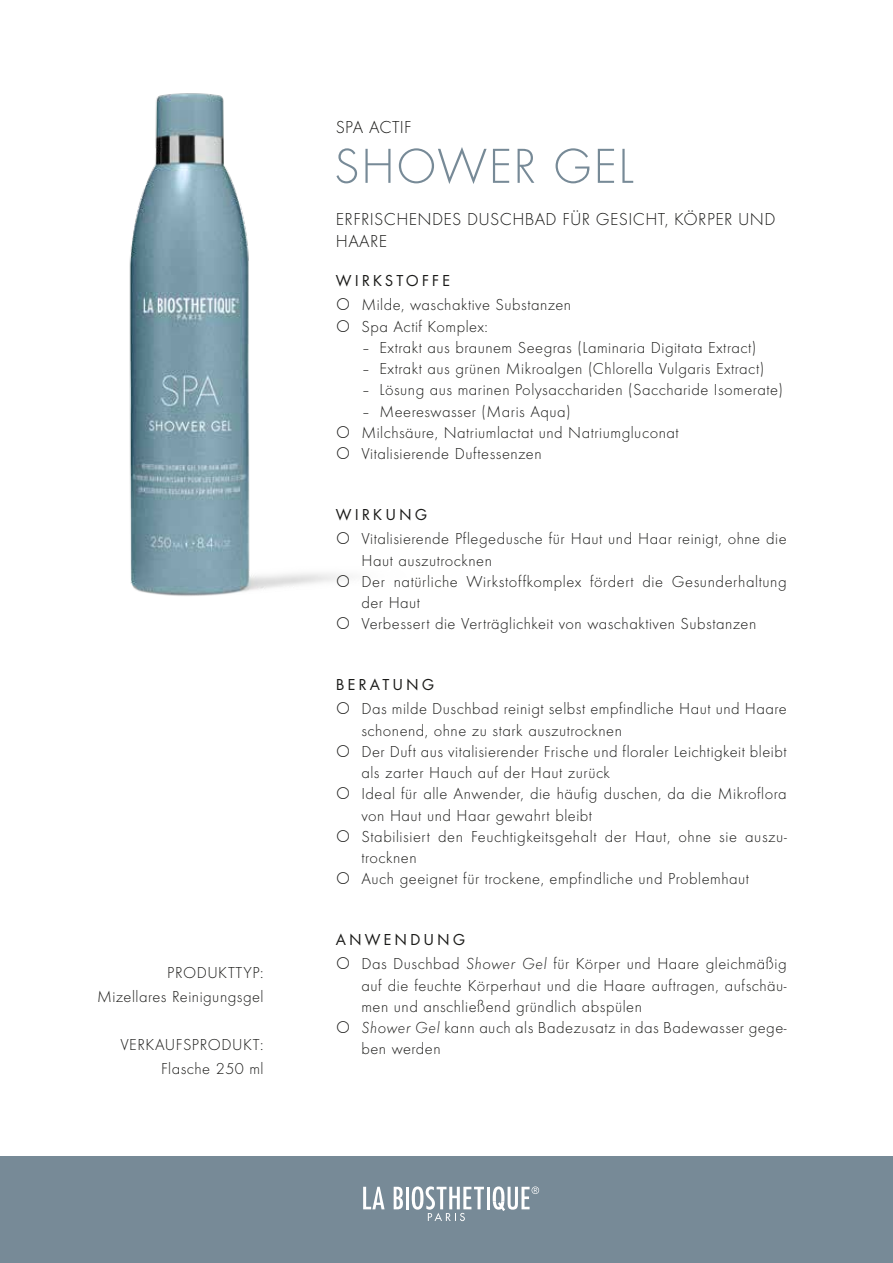
<style>
.page{position:relative;width:893px;height:1263px;background:#fff}
.page>*{position:absolute;margin:0;border:0;box-sizing:border-box;transform-origin:0 0}
.t1{font:300 51px "Futura TOT";letter-spacing:.02em;color:#778a97}
.t2{font:300 18px/21.3px "Futura TOT";letter-spacing:.02em;color:#1a1a18}
.t3{font:300 16.5px/21.3px "Futura TOT";letter-spacing:.03em;color:#1a1a18}
.t4{font:16.5px "Futura TOT Boo";letter-spacing:.18em;color:#1a1a18}
.s1{font-style:italic}
</style>
<div class="page">
<img style="left:129px;top:93px;width:212px;height:503px">
<div style="left:0;top:1157px;width:893px;height:106px;background:#778a97"></div>
<svg style="left:363px;top:1187px;width:22px;height:22px"></svg>
<svg style="left:394px;top:1187px;width:9px;height:22px"></svg>
<hr style="left:406px;top:1187px;width:3px;height:22px;background:#fff">
<hr style="left:487px;top:1187px;width:3px;height:22px;background:#fff">
<svg style="left:412px;top:1186px;width:72px;height:35px"></svg>
<svg style="left:493px;top:1186px;width:46px;height:25px"></svg>
<svg style="left:337px;top:298px;width:4px;height:12px"></svg>
<svg style="left:337px;top:320px;width:4px;height:12px"></svg>
<svg style="left:337px;top:426px;width:4px;height:12px"></svg>
<svg style="left:337px;top:447px;width:4px;height:12px"></svg>
<svg style="left:337px;top:532px;width:4px;height:12px"></svg>
<svg style="left:337px;top:575px;width:11px;height:12px"></svg>
<p class="t3" style="left:97px;top:960px;width:168px;line-height:24px;text-align:right">PRODUKTTYP:<br>Mizellares Reinigungsgel</p>
<p class="t3" style="left:120px;top:1032px;width:145px;line-height:24px;text-align:right">VERKAUFSPRODUKT:<br>Flasche 250 ml</p>
<p class="t2" style="left:336px;top:116px;width:77px">SPA ACTIF</p>
<h1 class="t1" style="left:334px;top:137px;width:302px">SHOWER GEL</h1>
<p class="t2" style="left:336px;top:209px;width:441px">ERFRISCHENDES DUSCHBAD FÜR GESICHT, KÖRPER UND<br>HAARE</p>
<p class="t4" style="left:336px;top:271px;width:116px">WIRKSTOFFE</p>
<p class="t3" style="left:361px;top:294px;width:211px">Milde, waschaktive Substanzen<br>Spa Actif Komplex:</p>
<p class="t3" style="left:361px;top:337px;width:396px">– Extrakt aus braunem Seegras (Laminaria Digitata Extract)</p>
<p class="t3" style="left:361px;top:358px;width:404px">– Extrakt aus grünen Mikroalgen (Chlorella Vulgaris Extract)</p>
<p class="t3" style="left:361px;top:379px;width:423px">– Lösung aus marinen Polysacchariden (Saccharide Isomerate)</p>
<p class="t3" style="left:361px;top:401px;width:319px">– Meereswasser (Maris Aqua)<br>Milchsäure, Natriumlactat und Natriumgluconat<br>Vitalisierende Duftessenzen</p>
<p class="t4" style="left:336px;top:505px;width:93px">WIRKUNG</p>
<p class="t3" style="left:361px;top:528px;width:427px">Vitalisierende Pflegedusche für Haut und Haar reinigt, ohne die Haut auszutrocknen<br>Der natürliche Wirkstoffkomplex fördert die Gesunderhaltung der Haut<br>Verbessert die Verträglichkeit von waschaktiven Substanzen</p>
<p class="t4" style="left:336px;top:675px;width:100px">BERATUNG</p>
<p class="t3" style="left:361px;top:698px;width:427px">Das milde Duschbad reinigt selbst empfindliche Haut und Haare schonend, ohne zu stark auszutrocknen<br>Der Duft aus vitalisierender Frische und floraler Leichtigkeit bleibt als zarter Hauch auf der Haut zurück<br>Ideal für alle Anwender, die häufig duschen, da die Mikroflora von Haut und Haar gewahrt bleibt<br>Stabilisiert den Feuchtigkeitsgehalt der Haut, ohne sie auszu&shy;trocknen<br>Auch geeignet für trockene, empfindliche und Problemhaut</p>
<p class="t4" style="left:336px;top:930px;width:131px">ANWENDUNG</p>
<p class="t3" style="left:361px;top:953px;width:427px">Das Duschbad <span class="s1">Shower Gel</span> für Körper und Haare gleichmäßig auf die feuchte Körperhaut und die Haare auftragen, aufschäu&shy;men und anschließend gründlich abspülen<br><span class="s1">Shower Gel</span> kann auch als Badezusatz in das Badewasser gege&shy;ben werden</p>
</div>
